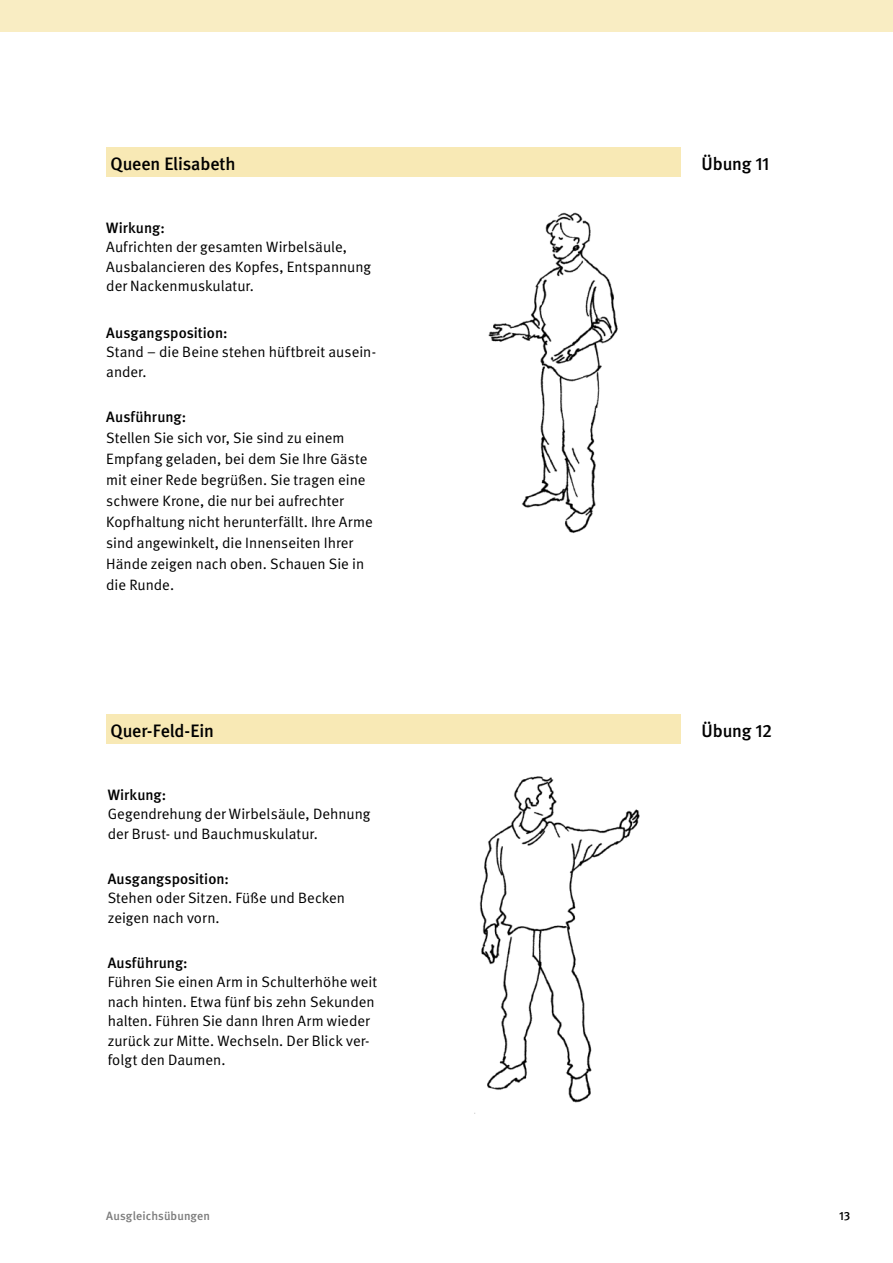
<style>
.page{position:relative;width:893px;height:1263px;background:#fff}
.page>*{position:absolute;margin:0;border:0;box-sizing:border-box;transform-origin:0 0}
.t1{font:500 18px "DGUV Meta";letter-spacing:-.005em;color:#000}
.t2{font:15px/19.5px "DGUV Meta";color:#000}
.t3{font:500 15px "DGUV Meta";color:#000}
.t4{font:500 12px "DGUV Meta";letter-spacing:.01em;color:#7c7c7c}
.t5{font:500 12px "DGUV Meta";color:#000}
</style>
<div class="page">
<div style="left:106px;top:147px;width:574px;height:29px;background:#f8e9b5"></div>
<div style="left:106px;top:714px;width:574px;height:29px;background:#f8e9b5"></div>
<img style="left:488px;top:212px;width:130px;height:321px">
<img style="left:474px;top:776px;width:166px;height:338px">
<div style="left:0;top:0;width:893px;height:32px;background:#f9edc3"></div>
<p class="t1" style="left:111px;top:153px;width:126px">Queen Elisabeth</p>
<p class="t3" style="left:106px;top:219px;width:60px">Wirkung:</p>
<p class="t2" style="left:106px;top:238px;width:266px">Aufrichten der gesamten Wirbelsäule,<br>Ausbalancieren des Kopfes, Entspannung der Nackenmuskulatur.</p>
<p class="t3" style="left:106px;top:324px;width:123px">Ausgangsposition:</p>
<p class="t2" style="left:106px;top:343px;width:271px">Stand – die Beine stehen hüftbreit ausein&shy;ander.</p>
<p class="t3" style="left:106px;top:408px;width:81px">Ausführung:</p>
<p class="t2" style="left:106px;top:427px;width:268px;line-height:21px">Stellen Sie sich vor, Sie sind zu einem Empfang geladen, bei dem Sie Ihre Gäste mit einer Rede begrüßen. Sie tragen eine schwere Krone, die nur bei aufrechter Kopfhaltung nicht herunterfällt. Ihre Arme sind angewinkelt, die Innenseiten Ihrer Hände zeigen nach oben. Schauen Sie in die Runde.</p>
<p class="t1" style="left:111px;top:720px;width:105px">Quer-Feld-Ein</p>
<p class="t3" style="left:108px;top:786px;width:60px">Wirkung:</p>
<p class="t2" style="left:108px;top:805px;width:264px">Gegendrehung der Wirbelsäule, Dehnung der Brust- und Bauchmuskulatur.</p>
<p class="t3" style="left:108px;top:870px;width:123px">Ausgangsposition:</p>
<p class="t2" style="left:108px;top:889px;width:239px">Stehen oder Sitzen. Füße und Becken zeigen nach vorn.</p>
<p class="t3" style="left:108px;top:954px;width:81px">Ausführung:</p>
<p class="t2" style="left:108px;top:973px;width:271px">Führen Sie einen Arm in Schulterhöhe weit nach hinten. Etwa fünf bis zehn Sekunden halten. Führen Sie dann Ihren Arm wieder zurück zur Mitte. Wechseln. Der Blick ver&shy;folgt den Daumen.</p>
<p class="t4" style="left:106px;top:1209px;width:105px">Ausgleichsübungen</p>
<p class="t1" style="left:702px;top:153px;width:69px">Übung 11</p>
<p class="t1" style="left:702px;top:720px;width:72px">Übung 12</p>
<p class="t5" style="left:839px;top:1209px;width:13px">13</p>
</div>
